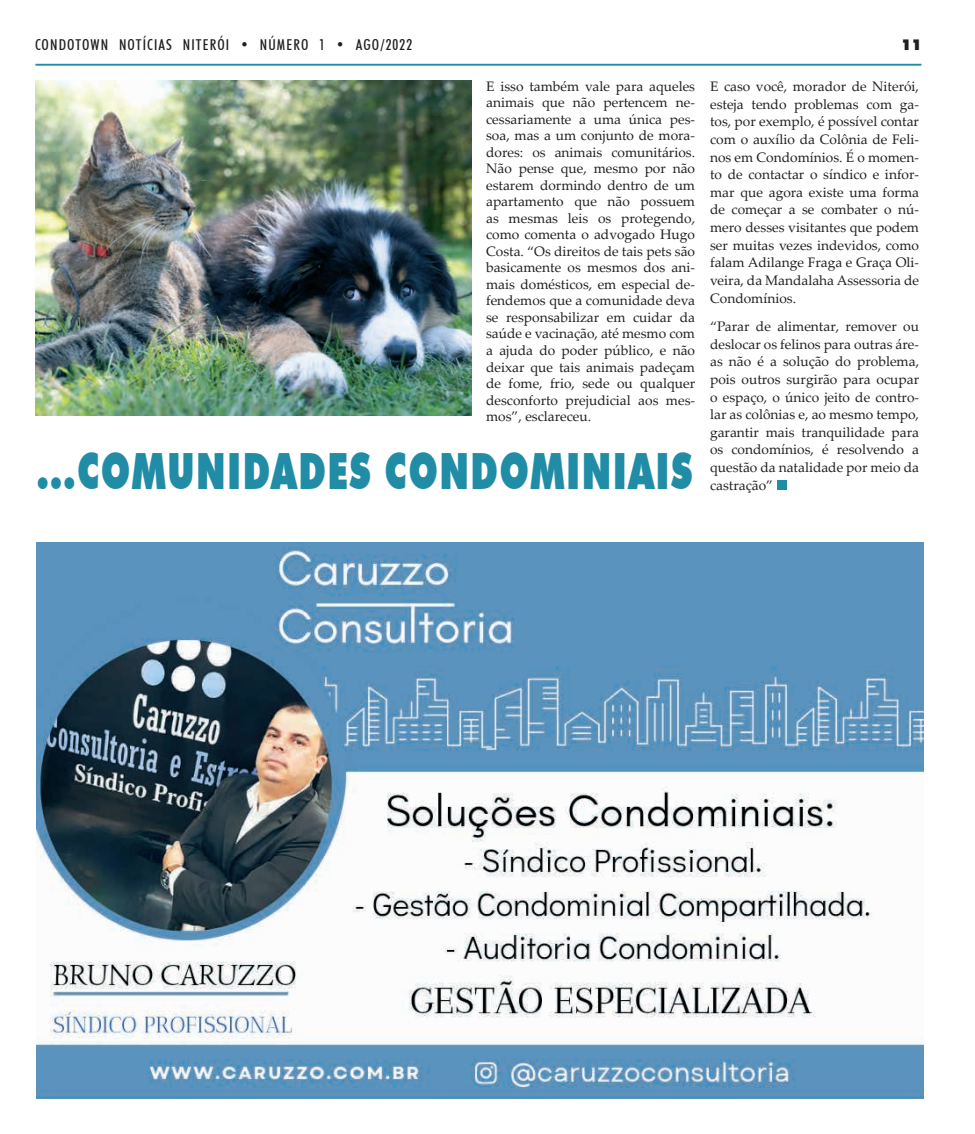
<style>
.page{position:relative;width:975px;height:1134px;background:#fff}
.page>*{position:absolute;margin:0;border:0;box-sizing:border-box;transform-origin:0 0}
.t1{font:900 50px "Futura BT";letter-spacing:.04em;color:#208ca5;scale:.7 1}
.t2{font:500 condensed 15px "Futura BT";letter-spacing:.075em;color:#231f20}
.t3{font:900 15px "Futura BT";color:#231f20}
.t4{font:13.75px/16.5px "Palatino Linotype";color:#231f20;text-align:justify}
</style>
<div class="page">
<hr style="left:35px;top:64px;width:886px;height:2px;background:#208ca5">
<img style="left:37px;top:542px;width:886px;height:556px">
<img style="left:35px;top:81px;width:436px;height:335px">
<div style="left:776px;top:480px;width:10px;height:10px;background:#208ca5"></div>
<p class="t2" style="left:35px;top:36px;width:378px">CONDOTOWN NOTÍCIAS NITERÓI • NÚMERO 1 • AGO/2022</p>
<p class="t3" style="left:901px;top:35px;width:22px">11</p>
<p class="t4" style="left:486px;top:77px;width:210px">E isso também vale para aqueles animais que não pertencem ne&shy;cessariamente a uma única pes&shy;soa, mas a um conjunto de mora&shy;dores: os animais comunitários.<br>Não pense que, mesmo por não estarem dormindo dentro de um apartamento que não possuem as mesmas leis os protegendo, como comenta o advogado Hugo Costa. “Os direitos de tais pets são basicamente os mesmos dos ani&shy;mais domésticos, em especial de&shy;fendemos que a comunidade deva se responsabilizar em cuidar da saúde e vacinação, até mesmo com a ajuda do poder público, e não deixar que tais animais padeçam de fome, frio, sede ou qualquer desconforto prejudicial aos mes&shy;mos”, esclareceu.</p>
<p class="t4" style="left:710px;top:77px;width:210px;line-height:17.6px">E caso você, morador de Niterói, esteja tendo problemas com ga&shy;tos, por exemplo, é possível contar com o auxílio da Colônia de Feli&shy;nos em Condomínios. É o momen&shy;to de contactar o síndico e infor&shy;mar que agora existe uma forma de começar a se combater o nú&shy;mero desses visitantes que podem ser muitas vezes indevidos, como falam Adilange Fraga e Graça Oli&shy;veira, da Mandalaha Assessoria de Condomínios.</p>
<p class="t4" style="left:710px;top:317px;width:210px;line-height:17.6px">“Parar de alimentar, remover ou deslocar os felinos para outras áre&shy;as não é a solução do problema, pois outros surgirão para ocupar o espaço, o único jeito de contro&shy;lar as colônias e, ao mesmo tempo, garantir mais tranquilidade para os condomínios, é resolvendo a questão da natalidade por meio da</p>
<h1 class="t1" style="left:37px;top:441px;width:938px">...COMUNIDADES CONDOMINIAIS</h1>
<p class="t4" style="left:710px;top:476px;width:64px">castração”</p>
</div>
